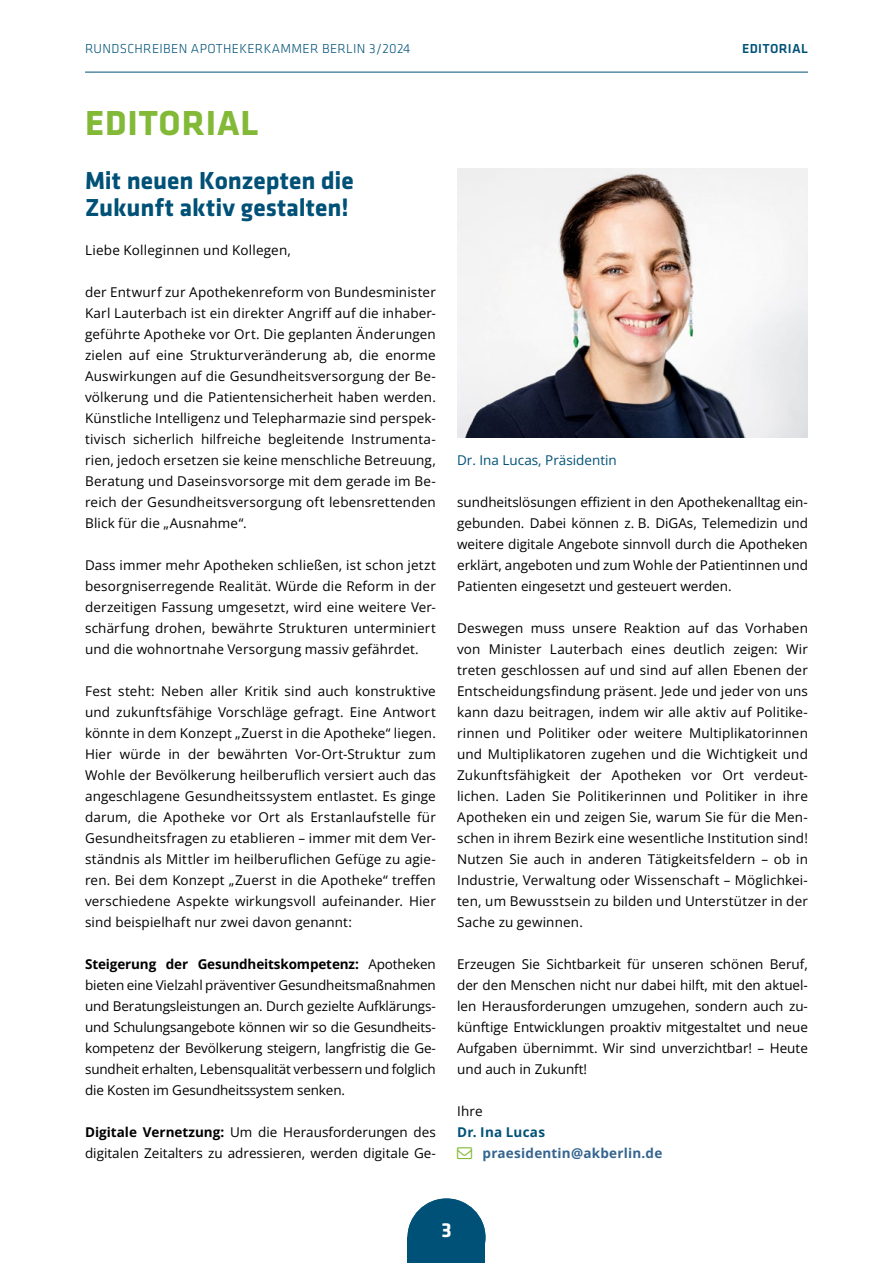
<style>
.page{position:relative;width:893px;height:1263px;background:#fff}
.page>*{position:absolute;margin:0;border:0;box-sizing:border-box;transform-origin:0 0}
.t1{font:700 36px "Klavika Basic";letter-spacing:.025em;color:#82b937}
.t2{font:700 25.5px/27px "Klavika Basic";color:#005177}
.t3{font:700 21px "Klavika Basic";color:#fff}
.t4{font:13.5px/21px "Open Sans";color:#000;text-align:justify}
.t5{font:300 13.5px "Klavika Basic";letter-spacing:.025em;color:#005177}
.t6{font:700 13.5px "Open Sans";letter-spacing:.015em;color:#35658f}
.t7{font:13.5px "Open Sans";color:#005177}
.t8{font:700 13.5px "Open Sans";letter-spacing:.015em;color:#005177}
.t9{font:500 13.5px "Klavika Basic";letter-spacing:.025em;color:#005177}
.s1{font-weight:700}
</style>
<div class="page">
<hr style="left:85px;top:72px;width:723px;height:1px;background:#005177">
<img style="left:457px;top:168px;width:351px;height:270px">
<svg style="left:407px;top:1198px;width:78px;height:65px;background:#226889"></svg>
<p class="t5" style="left:85px;top:40px;width:327px">RUNDSCHREIBEN APOTHEKERKAMMER BERLIN 3/2024</p>
<p class="t9" style="left:742px;top:39px;width:67px">EDITORIAL</p>
<h1 class="t1" style="left:85px;top:97px;width:175px">EDITORIAL</h1>
<h2 class="t2" style="left:85px;top:166px;width:270px">Mit neuen Konzepten die<br>Zukunft aktiv gestalten!</h2>
<p class="t4" style="left:85px;top:239px;width:208px">Liebe Kolleginnen und Kollegen,</p>
<p class="t4" style="left:85px;top:281px;width:352px">der Entwurf zur Apothekenreform von Bundesminister Karl Lauterbach ist ein direkter Angriff auf die inhaber&shy;geführte Apotheke vor Ort. Die geplanten Änderungen zielen auf eine Strukturveränderung ab, die enorme Auswirkungen auf die Gesundheitsversorgung der Be&shy;völkerung und die Patientensicherheit haben werden.<br>Künstliche Intelligenz und Telepharmazie sind perspek&shy;tivisch sicherlich hilfreiche begleitende Instrumenta&shy;rien, jedoch ersetzen sie keine menschliche Betreuung, Beratung und Daseinsvorsorge mit dem gerade im Be&shy;reich der Gesundheitsversorgung oft lebensrettenden Blick für die „Ausnahme“.</p>
<p class="t4" style="left:85px;top:554px;width:352px">Dass immer mehr Apotheken schließen, ist schon jetzt besorgniserregende Realität. Würde die Reform in der derzeitigen Fassung umgesetzt, wird eine weitere Ver&shy;schärfung drohen, bewährte Strukturen unterminiert und die wohnortnahe Versorgung massiv gefährdet.</p>
<p class="t4" style="left:85px;top:680px;width:352px">Fest steht: Neben aller Kritik sind auch konstruktive und zukunftsfähige Vorschläge gefragt. Eine Antwort könnte in dem Konzept „Zuerst in die Apotheke“ liegen.<br>Hier würde in der bewährten Vor-Ort-Struktur zum Wohle der Bevölkerung heilberuflich versiert auch das angeschlagene Gesundheitssystem entlastet. Es ginge darum, die Apotheke vor Ort als Erstanlaufstelle für Gesundheitsfragen zu etablieren – immer mit dem Ver&shy;ständnis als Mittler im heilberuflichen Gefüge zu agie&shy;ren. Bei dem Konzept „Zuerst in die Apotheke“ treffen verschiedene Aspekte wirkungsvoll aufeinander. Hier sind beispielhaft nur zwei davon genannt:</p>
<p class="t4" style="left:85px;top:953px;width:352px"><span class="s1">Steigerung der Gesundheitskompetenz:</span> Apotheken bieten eine Vielzahl präventiver Gesundheitsmaßnahmen und Beratungsleistungen an. Durch gezielte Aufklärungs&shy;und Schulungsangebote können wir so die Gesundheits&shy;kompetenz der Bevölkerung steigern, langfristig die Ge&shy;sundheit erhalten, Lebensqualität verbessern und folglich die Kosten im Gesundheitssystem senken.</p>
<p class="t4" style="left:85px;top:1121px;width:352px"><span class="s1">Digitale Vernetzung:</span> Um die Herausforderungen des digitalen Zeitalters zu adressieren, werden digitale Ge-</p>
<p class="t7" style="left:457px;top:451px;width:161px">Dr. Ina Lucas, Präsidentin</p>
<p class="t4" style="left:457px;top:491px;width:352px">sundheitslösungen effizient in den Apothekenalltag ein&shy;gebunden. Dabei können z. B. DiGAs, Telemedizin und weitere digitale Angebote sinnvoll durch die Apotheken erklärt, angeboten und zum Wohle der Patientinnen und Patienten eingesetzt und gesteuert werden.</p>
<p class="t4" style="left:457px;top:617px;width:352px">Deswegen muss unsere Reaktion auf das Vorhaben von Minister Lauterbach eines deutlich zeigen: Wir treten geschlossen auf und sind auf allen Ebenen der Entscheidungsfindung präsent. Jede und jeder von uns kann dazu beitragen, indem wir alle aktiv auf Politike&shy;rinnen und Politiker oder weitere Multiplikatorinnen und Multiplikatoren zugehen und die Wichtigkeit und Zukunftsfähigkeit der Apotheken vor Ort verdeut&shy;lichen. Laden Sie Politikerinnen und Politiker in ihre Apotheken ein und zeigen Sie, warum Sie für die Men&shy;schen in ihrem Bezirk eine wesentliche Institution sind!<br>Nutzen Sie auch in anderen Tätigkeitsfeldern – ob in Industrie, Verwaltung oder Wissenschaft – Möglichkei&shy;ten, um Bewusstsein zu bilden und Unterstützer in der Sache zu gewinnen.</p>
<p class="t4" style="left:457px;top:953px;width:352px">Erzeugen Sie Sichtbarkeit für unseren schönen Beruf, der den Menschen nicht nur dabei hilft, mit den aktuel&shy;len Herausforderungen umzugehen, sondern auch zu&shy;künftige Entwicklungen proaktiv mitgestaltet und neue Aufgaben übernimmt. Wir sind unverzichtbar! – Heute und auch in Zukunft!</p>
<p class="t4" style="left:457px;top:1100px;width:27px">Ihre</p>
<p class="t8" style="left:457px;top:1123px;width:89px">Dr. Ina Lucas</p>
<p class="t6" style="left:483px;top:1143px;width:181px">praesidentin@akberlin.de</p>
<h3 class="t3" style="left:441px;top:1215px;width:12px">3</h3>
</div>
